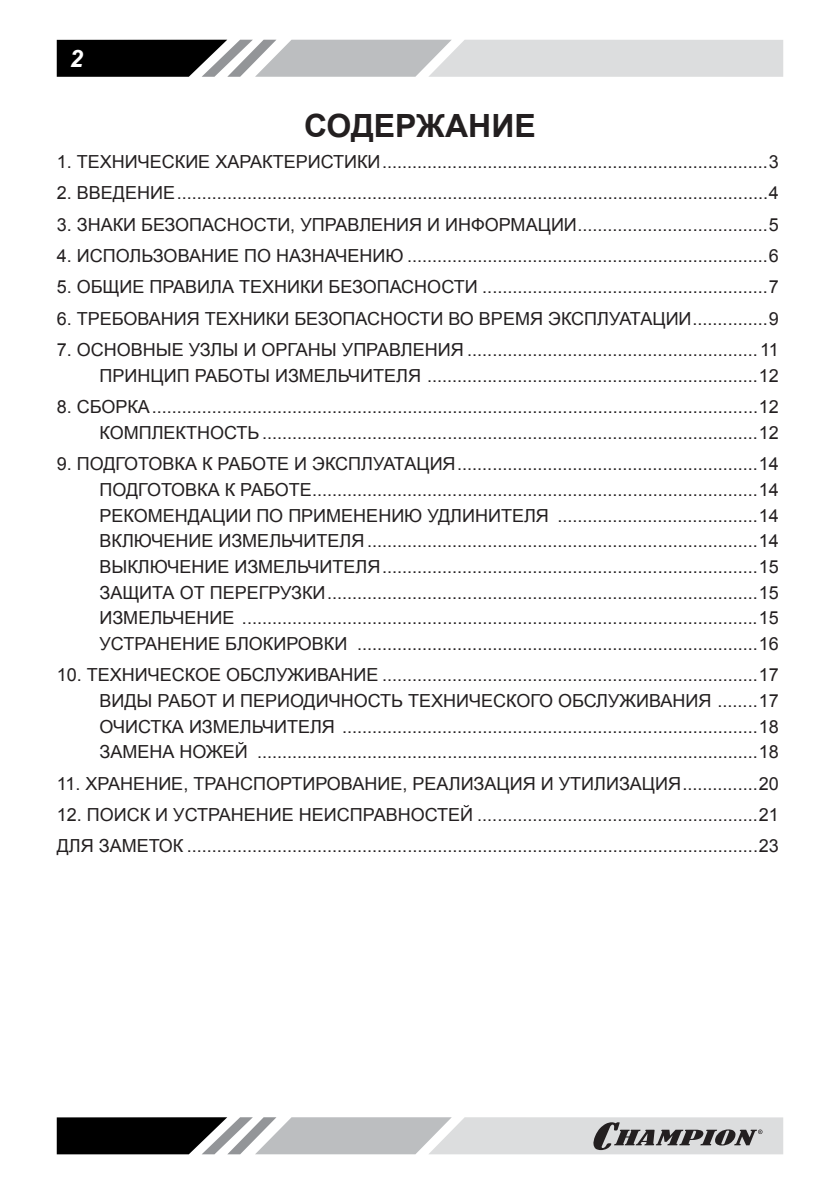
<style>
.page{position:relative;width:840px;height:1191px;background:#fff}
.page>*{position:absolute;margin:0;border:0;box-sizing:border-box;transform-origin:0 0}
.t1{font:700 32px "Arial";color:#231f20}
.t2{font:italic 700 24px "Arial";color:#fff}
.t3{font:18px/25.6px "Arial";color:#231f20;text-align:right}
</style>
<div class="page">
<svg style="left:57px;top:40px;width:725px;height:37px"></svg>
<svg style="left:57px;top:1117px;width:725px;height:37px"></svg>
<h2 class="t2" style="left:70px;top:44px;width:15px">2</h2>
<h1 class="t1" style="left:304px;top:104px;width:233px">СОДЕРЖАНИЕ</h1>
<p class="t3" style="left:57px;top:149px;width:723px">1. ТЕХНИЧЕСКИЕ ХАРАКТЕРИСТИКИ .............................................................................3</p>
<p class="t3" style="left:57px;top:180px;width:723px">2. ВВЕДЕНИЕ ......................................................................................................................4</p>
<p class="t3" style="left:57px;top:212px;width:723px">3. ЗНАКИ БЕЗОПАСНОСТИ, УПРАВЛЕНИЯ И ИНФОРМАЦИИ ......................................5</p>
<p class="t3" style="left:57px;top:243px;width:723px">4. ИСПОЛЬЗОВАНИЕ ПО НАЗНАЧЕНИЮ ........................................................................6</p>
<p class="t3" style="left:57px;top:274px;width:723px">5. ОБЩИЕ ПРАВИЛА ТЕХНИКИ БЕЗОПАСНОСТИ .........................................................7</p>
<p class="t3" style="left:57px;top:306px;width:723px">6. ТРЕБОВАНИЯ ТЕХНИКИ БЕЗОПАСНОСТИ ВО ВРЕМЯ ЭКСПЛУАТАЦИИ ...............9</p>
<p class="t3" style="left:57px;top:337px;width:723px">7. ОСНОВНЫЕ УЗЛЫ И ОРГАНЫ УПРАВЛЕНИЯ ..........................................................11<br>ПРИНЦИП РАБОТЫ ИЗМЕЛЬЧИТЕЛЯ ..................................................................12</p>
<p class="t3" style="left:57px;top:394px;width:723px">8. СБОРКА .........................................................................................................................12<br>КОМПЛЕКТНОСТЬ ...................................................................................................12</p>
<p class="t3" style="left:99px;top:451px;width:680px;text-align:justify;text-indent:-43px">9. ПОДГОТОВКА К РАБОТЕ И ЭКСПЛУАТАЦИЯ ............................................................14<br>ПОДГОТОВКА К РАБОТЕ .........................................................................................14<br>РЕКОМЕНДАЦИИ ПО ПРИМЕНЕНИЮ УДЛИНИТЕЛЯ ........................................14<br>ВКЛЮЧЕНИЕ ИЗМЕЛЬЧИТЕЛЯ ..............................................................................14<br>ВЫКЛЮЧЕНИЕ ИЗМЕЛЬЧИТЕЛЯ ...........................................................................15<br>ЗАЩИТА ОТ ПЕРЕГРУЗКИ ......................................................................................15<br>ИЗМЕЛЬЧЕНИЕ .......................................................................................................15<br>УСТРАНЕНИЕ БЛОКИРОВКИ ................................................................................16</p>
<p class="t3" style="left:99px;top:662px;width:680px;text-align:justify;text-indent:-43px">10. ТЕХНИЧЕСКОЕ ОБСЛУЖИВАНИЕ ...........................................................................17<br>ВИДЫ РАБОТ И ПЕРИОДИЧНОСТЬ ТЕХНИЧЕСКОГО ОБСЛУЖИВАНИЯ ........17<br>ОЧИСТКА ИЗМЕЛЬЧИТЕЛЯ ...................................................................................18<br>ЗАМЕНА НОЖЕЙ ....................................................................................................18</p>
<p class="t3" style="left:57px;top:771px;width:723px">11. ХРАНЕНИЕ, ТРАНСПОРТИРОВАНИЕ, РЕАЛИЗАЦИЯ И УТИЛИЗАЦИЯ ...............20</p>
<p class="t3" style="left:57px;top:799px;width:723px;line-height:31.4px;text-align:left">12. ПОИСК И УСТРАНЕНИЕ НЕИСПРАВНОСТЕЙ ........................................................21<br>ДЛЯ ЗАМЕТОК ..................................................................................................................23</p>
</div>
